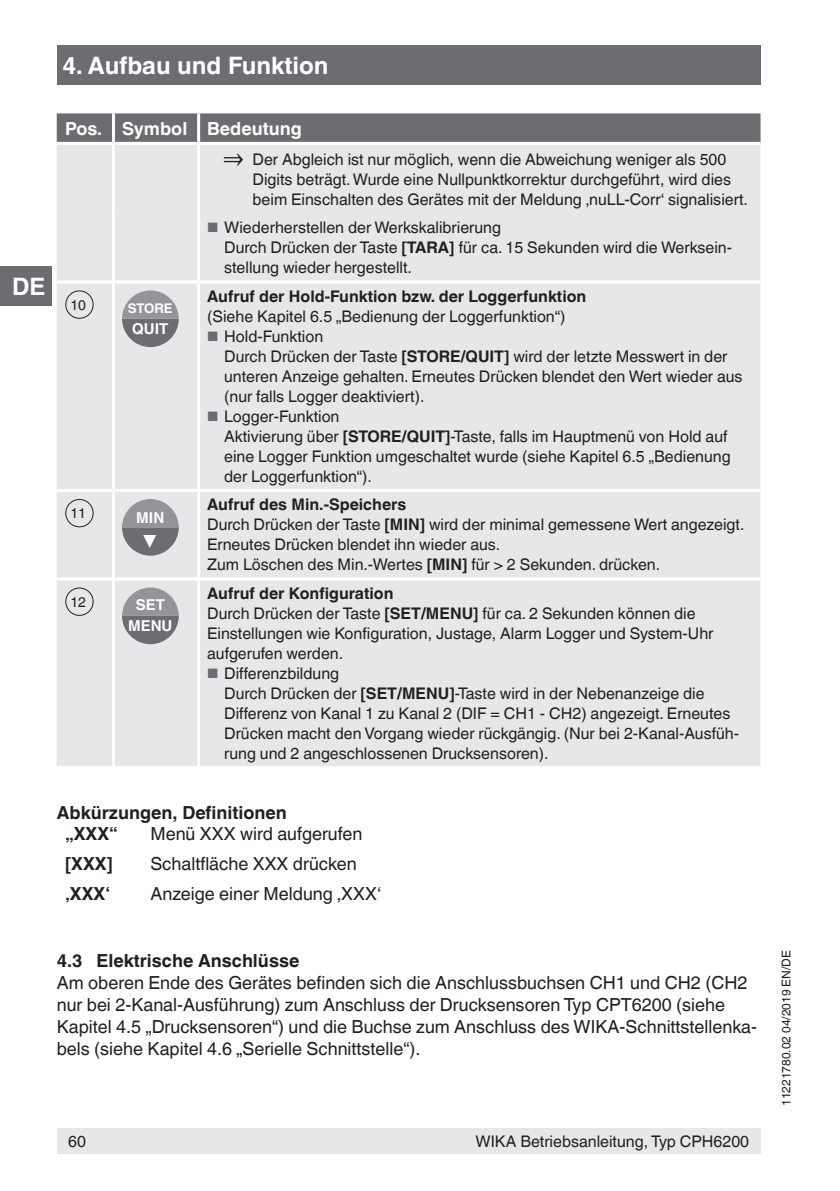
<style>
.page{position:relative;width:840px;height:1191px;background:#fff}
.page>*{position:absolute;margin:0;border:0;box-sizing:border-box;transform-origin:0 0}
.t1{font:700 24px "Helvetica World";color:#fff}
.t2{font:18px/22px "Helvetica World";color:#231f20}
.t3{font:700 18px/21.4px "Helvetica World";color:#231f20}
.t4{font:700 18px "Helvetica World";color:#fff}
.t5{font:16px/20px "Helvetica World";color:#231f20}
.t6{font:700 16px "Helvetica World";color:#231f20}
.t7{font:700 15px "Helvetica World";color:#fff}
.t8{font:14px "Helvetica World";color:#231f20}
.t9{font:700 13.4px "Helvetica World";letter-spacing:-.015em;color:#fff}
.t10{font:12px "Helvetica World";color:#231f20}
.s1{font-size:27.2px}
.s2{font-size:13.6px;color:#6c6d70}
.s3{font-weight:700}
</style>
<div class="page">
<div style="left:57px;top:45px;width:703px;height:40px;background:#6c6d70"></div>
<div style="left:57px;top:1128px;width:703px;height:26px;background:#e6e7e9"></div>
<div style="left:0;top:266px;width:51px;height:40px;background:#6c6d70"></div>
<svg style="left:57px;top:113px;width:703px;height:29px;background:#6e6f72"></svg>
<div style="left:57px;top:145px;width:703px;height:621px;background:#e6e7e9"></div>
<hr style="left:112px;top:113px;width:3px;height:29px;background:#fff">
<hr style="left:197px;top:113px;width:3px;height:29px;background:#fff">
<hr style="left:112px;top:145px;width:3px;height:68px;background:#fff">
<hr style="left:197px;top:145px;width:3px;height:68px;background:#fff">
<hr style="left:112px;top:213px;width:3px;height:67px;background:#fff">
<hr style="left:197px;top:213px;width:3px;height:67px;background:#fff">
<hr style="left:57px;top:280px;width:56px;height:3px;background:#fff">
<hr style="left:113px;top:280px;width:85px;height:3px;background:#fff">
<hr style="left:112px;top:283px;width:3px;height:206px;background:#fff">
<hr style="left:198px;top:280px;width:562px;height:3px;background:#fff">
<hr style="left:197px;top:283px;width:3px;height:206px;background:#fff">
<hr style="left:57px;top:489px;width:56px;height:3px;background:#fff">
<hr style="left:113px;top:489px;width:85px;height:3px;background:#fff">
<hr style="left:112px;top:492px;width:3px;height:85px;background:#fff">
<hr style="left:198px;top:489px;width:562px;height:3px;background:#fff">
<hr style="left:197px;top:492px;width:3px;height:85px;background:#fff">
<hr style="left:57px;top:577px;width:56px;height:3px;background:#fff">
<hr style="left:113px;top:577px;width:85px;height:3px;background:#fff">
<hr style="left:112px;top:580px;width:3px;height:186px;background:#fff">
<hr style="left:198px;top:577px;width:562px;height:3px;background:#fff">
<hr style="left:197px;top:580px;width:3px;height:186px;background:#fff">
<div style="left:65px;top:290px;width:29px;height:29px;border:1px solid #231f20;border-radius:50%"></div>
<svg style="left:122px;top:290px;width:57px;height:57px;background:#96989b"></svg>
<div style="left:65px;top:499px;width:29px;height:28px;border:1px solid #231f20;border-radius:50%"></div>
<div style="left:65px;top:587px;width:29px;height:29px;border:1px solid #231f20;border-radius:50%"></div>
<svg style="left:122px;top:587px;width:57px;height:57px;background:#96989a"></svg>
<svg style="left:122px;top:499px;width:57px;height:56px;background:#95979a"></svg>
<h1 class="t1" style="left:62px;top:51px;width:267px">4. Aufbau und Funktion</h1>
<h1 class="t1" style="left:12px;top:273px;width:35px">DE</h1>
<p class="t4" style="left:65px;top:118px;width:238px">Pos. Symbol Bedeutung</p>
<p class="t5" style="left:252px;top:149px;width:496px;text-indent:-28px"><span class="s1">⇒</span> Der Abgleich ist nur möglich, wenn die Abweichung weniger als 500<br>Digits beträgt. Wurde eine Nullpunktkorrektur durchgeführt, wird dies beim Einschalten des Gerätes mit der Meldung ‚nuLL-Corr‘ signalisiert.</p>
<p class="t5" style="left:224px;top:218px;width:509px;text-indent:-17px"><span class="s2">■</span> Wiederherstellen der Werkskalibrierung<br>Durch Drücken der Taste <span class="s3">[TARA]</span> für ca. 15 Sekunden wird die Werksein&shy;stellung wieder hergestellt.</p>
<p class="t8" style="left:70px;top:296px;width:17px">10</p>
<p class="t7" style="left:132px;top:320px;width:38px">QUIT</p>
<p class="t6" style="left:207px;top:287px;width:380px">Aufruf der Hold-Funktion bzw. der Loggerfunktion</p>
<p class="t5" style="left:207px;top:306px;width:359px">(Siehe Kapitel 6.5 „Bedienung der Loggerfunktion“)</p>
<p class="t5" style="left:224px;top:326px;width:519px;text-indent:-17px"><span class="s2">■</span> Hold-Funktion<br>Durch Drücken der Taste <span class="s3">[STORE/QUIT]</span> wird der letzte Messwert in der unteren Anzeige gehalten. Erneutes Drücken blendet den Wert wieder aus (nur falls Logger deaktiviert).</p>
<p class="t5" style="left:224px;top:406px;width:507px;text-indent:-17px"><span class="s2">■</span> Logger-Funktion<br>Aktivierung über <span class="s3">[STORE/QUIT]</span>-Taste, falls im Hauptmenü von Hold auf eine Logger Funktion umgeschaltet wurde (siehe Kapitel 6.5 „Bedienung der Loggerfunktion“).</p>
<p class="t9" style="left:128px;top:300px;width:46px">STORE</p>
<p class="t8" style="left:70px;top:505px;width:17px">11</p>
<p class="t7" style="left:136px;top:508px;width:30px">MIN</p>
<p class="t5" style="left:207px;top:495px;width:538px"><span class="s3">Aufruf des Min.-Speichers<br></span>Durch Drücken der Taste <span class="s3">[MIN]</span> wird der minimal gemessene Wert angezeigt.<br>Erneutes Drücken blendet ihn wieder aus.<br>Zum Löschen des Min.-Wertes <span class="s3">[MIN]</span> für &gt; 2 Sekunden. drücken.</p>
<p class="t8" style="left:70px;top:593px;width:17px">12</p>
<p class="t7" style="left:136px;top:596px;width:31px">SET</p>
<p class="t5" style="left:207px;top:583px;width:507px"><span class="s3">Aufruf der Konfiguration<br></span>Durch Drücken der Taste <span class="s3">[SET/MENU]</span> für ca. 2 Sekunden können die Einstellungen wie Konfiguration, Justage, Alarm Logger und System-Uhr aufgerufen werden.</p>
<p class="t5" style="left:224px;top:663px;width:516px;text-indent:-17px"><span class="s2">■</span> Differenzbildung<br>Durch Drücken der <span class="s3">[SET/MENU]</span>-Taste wird in der Nebenanzeige die Differenz von Kanal 1 zu Kanal 2 (DIF = CH1 - CH2) angezeigt. Erneutes Drücken macht den Vorgang wieder rückgängig. (Nur bei 2-Kanal-Ausfüh&shy;rung und 2 angeschlossenen Drucksensoren).</p>
<p class="t7" style="left:128px;top:617px;width:46px">MENU</p>
<p class="t3" style="left:65px;top:802px;width:223px;text-indent:-8px">Abkürzungen, Definitionen „XXX“</p>
<p class="t2" style="left:150px;top:823px;width:213px">Menü XXX wird aufgerufen</p>
<p class="t3" style="left:65px;top:853px;width:49px">[XXX]</p>
<p class="t2" style="left:150px;top:853px;width:208px">Schaltfläche XXX drücken</p>
<p class="t3" style="left:65px;top:883px;width:46px">‚XXX‘</p>
<p class="t2" style="left:150px;top:883px;width:232px">Anzeige einer Meldung ‚XXX‘</p>
<p class="t3" style="left:57px;top:949px;width:244px">4.3 Elektrische Anschlüsse</p>
<p class="t2" style="left:57px;top:971px;width:701px">Am oberen Ende des Gerätes befinden sich die Anschlussbuchsen CH1 und CH2 (CH2 nur bei 2-Kanal-Ausführung) zum Anschluss der Drucksensoren Typ CPT6200 (siehe Kapitel 4.5 „Drucksensoren“) und die Buchse zum Anschluss des WIKA-Schnittstellenka&shy;bels (siehe Kapitel 4.6 „Serielle Schnittstelle“).</p>
<p class="t5" style="left:68px;top:1131px;width:19px">60</p>
<p class="t5" style="left:475px;top:1131px;width:275px">WIKA Betriebsanleitung, Typ CPH6200</p>
<p class="t10" style="left:778px;top:1106px;width:157px;rotate:-90deg">11221780.02 04/2019 EN/DE</p>
</div>
